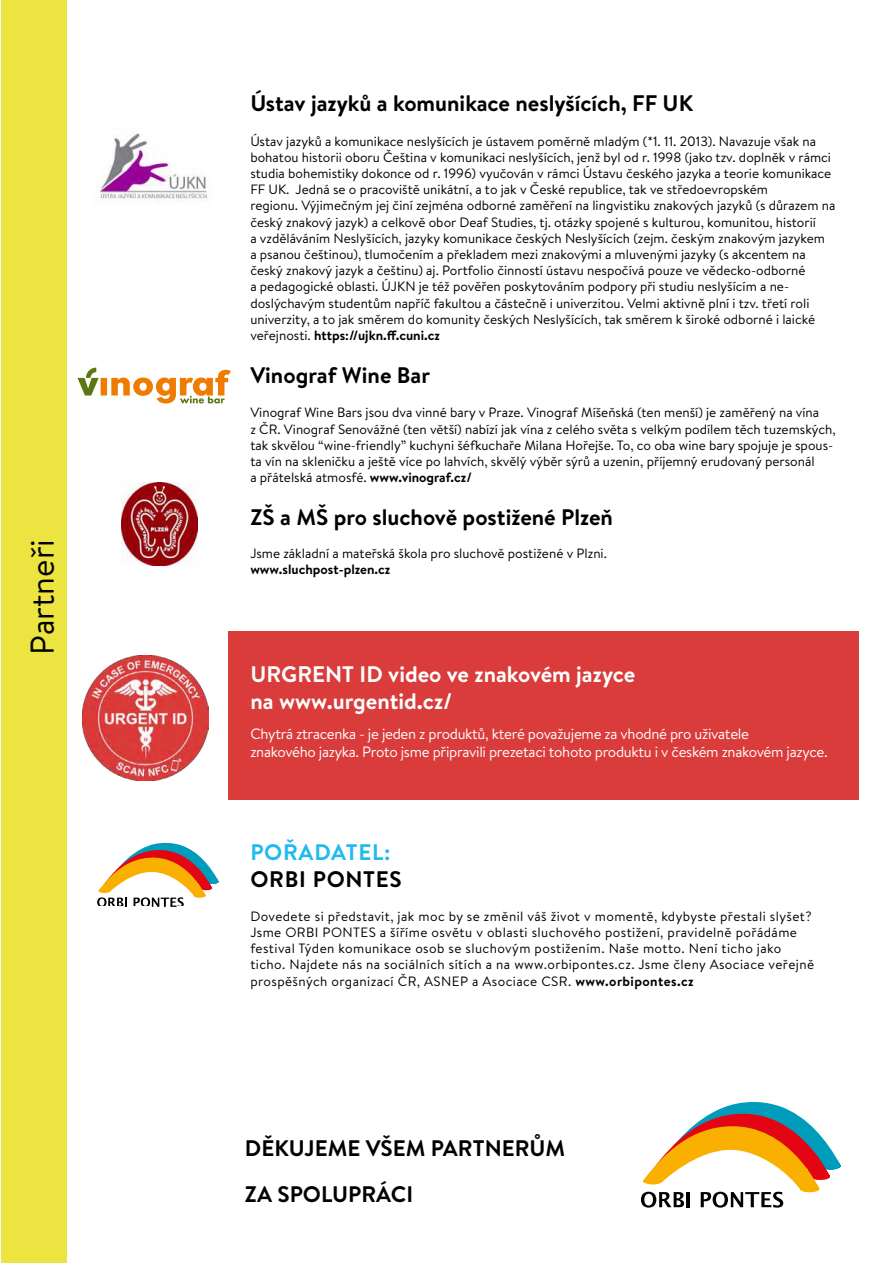
<style>
.page{position:relative;width:893px;height:1263px;background:#fff}
.page>*{position:absolute;margin:0;border:0;box-sizing:border-box;transform-origin:0 0}
.t1{font:33px "Brandon Text";color:#010202}
.t2{font:700 22.5px/46.5px "Brandon Text";color:#000}
.t3{font:700 22.5px/27px "Brandon Text";color:#fff}
.t4{font:700 22.5px "Brandon Text";letter-spacing:.03em;color:#20baee}
.t5{font:700 22.5px "Brandon Text";letter-spacing:.03em;color:#000}
.t6{font:15px/18px "Brandon Text";letter-spacing:-.02em;color:#fff}
.t7{font:13.5px/16.2px "Brandon Text";color:#000}
.t8{font:13.5px/16.2px "Brandon Text";letter-spacing:.03em;color:#000}
.t9{font:700 13.5px "Brandon Text";color:#000}
.s1{font-weight:700}
</style>
<div class="page">
<div style="left:0;top:0;width:67px;height:1263px;background:#ece440"></div>
<div style="left:228px;top:631px;width:631px;height:169px;background:#da3b3b"></div>
<img style="left:121px;top:483px;width:76px;height:83px">
<svg style="left:78px;top:368px;width:21px;height:27px"></svg>
<div style="left:101px;top:378px;width:6px;height:17px;background:#ef7c00"></div>
<svg style="left:111px;top:370px;width:120px;height:33px"></svg>
<img style="left:100px;top:133px;width:108px;height:69px">
<svg style="left:641px;top:1102px;width:200px;height:105px"></svg>
<svg style="left:97px;top:843px;width:122px;height:64px"></svg>
<img style="left:83px;top:656px;width:125px;height:125px">
<h1 class="t1" style="left:23px;top:654px;width:117px;rotate:-90deg">Partneři</h1>
<h2 class="t2" style="left:250px;top:80px;width:444px">Ústav jazyků a komunikace neslyšících, FF UK</h2>
<p class="t7" style="left:250px;top:133px;width:586px">Ústav jazyků a komunikace neslyšících je ústavem poměrně mladým (*1. 11. 2013). Navazuje však na bohatou historii oboru Čeština v komunikaci neslyšících, jenž byl od r. 1998 (jako tzv. doplněk v rámci studia bohemistiky dokonce od r. 1996) vyučován v rámci Ústavu českého jazyka a teorie komunikace FF UK. Jedná se o pracoviště unikátní, a to jak v České republice, tak ve středoevropském<br>regionu. Výjimečným jej činí zejména odborné zaměření na lingvistiku znakových jazyků (s důrazem na český znakový jazyk) a celkově obor Deaf Studies, tj. otázky spojené s kulturou, komunitou, historií<br>a vzděláváním Neslyšících, jazyky komunikace českých Neslyšících (zejm. českým znakovým jazykem<br>a psanou češtinou), tlumočením a překladem mezi znakovými a mluvenými jazyky (s akcentem na český znakový jazyk a češtinu) aj. Portfolio činností ústavu nespočívá pouze ve vědecko-odborné<br>a pedagogické oblasti. ÚJKN je též pověřen poskytováním podpory při studiu neslyšícím a ne&shy;doslýchavým studentům napříč fakultou a částečně i univerzitou. Velmi aktivně plní i tzv. třetí roli univerzity, a to jak směrem do komunity českých Neslyšících, tak směrem k široké odborné i laické veřejnosti. <span class="s1">https://ujkn.ff.cuni.cz</span></p>
<h2 class="t2" style="left:250px;top:352px;width:181px">Vinograf Wine Bar</h2>
<p class="t7" style="left:250px;top:405px;width:587px">Vinograf Wine Bars jsou dva vinné bary v Praze. Vinograf Míšeňská (ten menší) je zaměřený na vína<br>z ČR. Vinograf Senovážné (ten větší) nabízí jak vína z celého světa s velkým podílem těch tuzemských, tak skvělou “wine-friendly” kuchyni šéfkuchaře Milana Hořejše. To, co oba wine bary spojuje je spous&shy;ta vín na skleničku a ještě více po lahvích, skvělý výběr sýrů a uzenin, příjemný erudovaný personál<br>a přátelská atmosfé. <span class="s1">www.vinograf.cz/</span></p>
<h2 class="t2" style="left:250px;top:494px;width:364px">ZŠ a MŠ pro sluchově postižené Plzeň</h2>
<p class="t7" style="left:250px;top:545px;width:358px">Jsme základní a mateřská škola pro sluchově postižené v Plzni.</p>
<p class="t9" style="left:250px;top:561px;width:142px">www.sluchpost-plzen.cz</p>
<h2 class="t3" style="left:250px;top:660px;width:387px">URGRENT ID video ve znakovém jazyce na www.urgentid.cz/</h2>
<p class="t6" style="left:250px;top:725px;width:579px">Chytrá ztracenka - je jeden z produktů, které považujeme za vhodné pro uživatele<br>znakového jazyka. Proto jsme připravili prezetaci tohoto produktu i v českém znakovém jazyce.</p>
<h2 class="t4" style="left:250px;top:837px;width:142px">POŘADATEL:</h2>
<h2 class="t5" style="left:250px;top:864px;width:153px">ORBI PONTES</h2>
<p class="t8" style="left:250px;top:908px;width:565px">Dovedete si představit, jak moc by se změnil váš život v momentě, kdybyste přestali slyšet?<br>Jsme ORBI PONTES a šíříme osvětu v oblasti sluchového postižení, pravidelně pořádáme festival Týden komunikace osob se sluchovým postižením. Naše motto. Není ticho jako ticho. Najdete nás na sociálních sítích a na www.orbipontes.cz. Jsme členy Asociace veřejně prospěšných organizací ČR, ASNEP a Asociace CSR. <span class="s1">www.orbipontes.cz</span></p>
<h2 class="t2" style="left:245px;top:1124px;width:322px">DĚKUJEME VŠEM PARTNERŮM<br>ZA SPOLUPRÁCI</h2>
</div>
